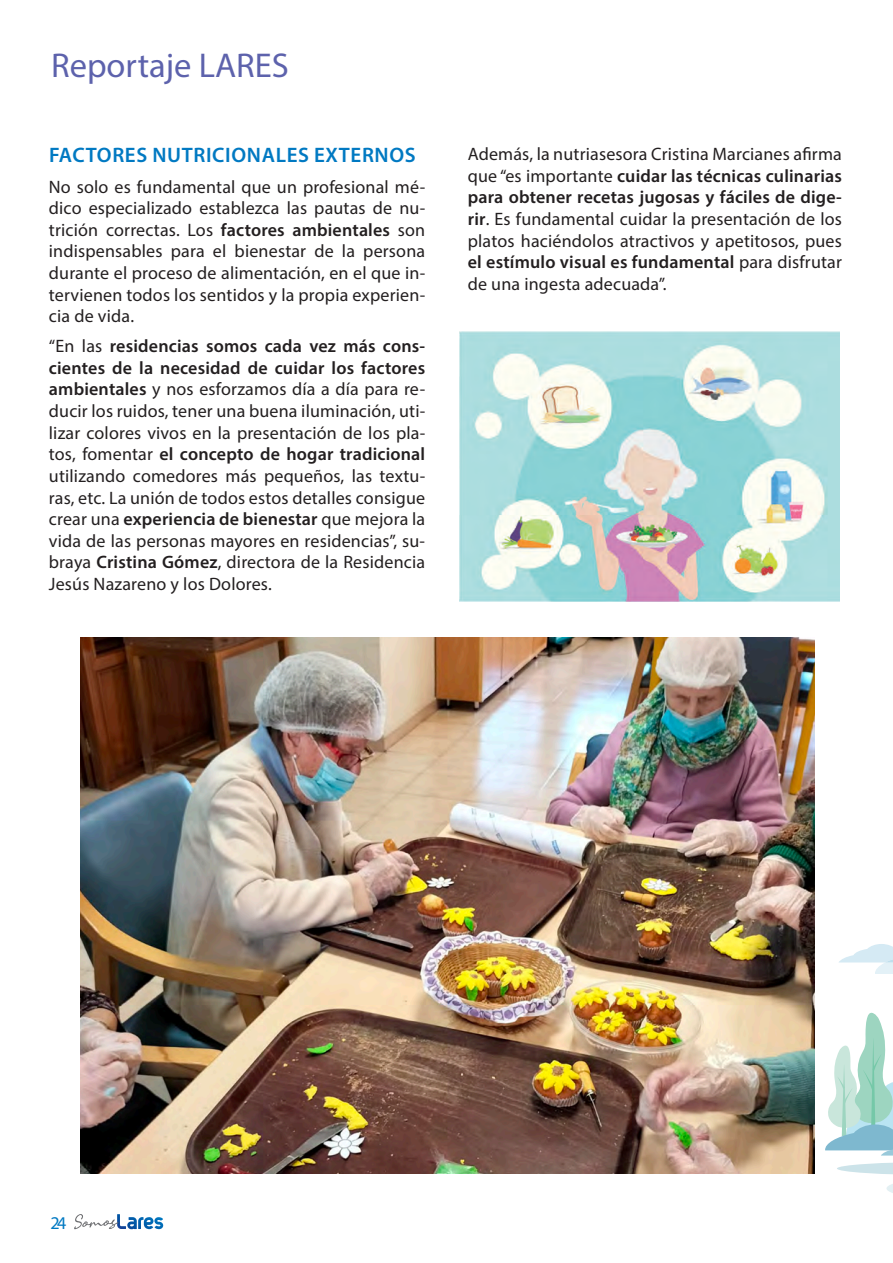
<style>
.page{position:relative;width:893px;height:1263px;background:#fff}
.page>*{position:absolute;margin:0;border:0;box-sizing:border-box;transform-origin:0 0}
.t1{font:34.5px "Myriad Pro";color:#5d62ac}
.t2{font:600 21px "Myriad Pro";letter-spacing:.03em;color:#0079c2}
.t3{font:18px/21.6px "Myriad Pro";letter-spacing:.01em;color:#231f20;text-align:justify}
.t4{font:18px "Myriad Pro";color:#0079c2}
.s1{font-weight:600}
</style>
<div class="page">
<svg style="left:74px;top:1214px;width:89px;height:15px"></svg>
<img style="left:81px;top:638px;width:733px;height:536px">
<svg style="left:837px;top:1162px;width:56px;height:31px"></svg>
<svg style="left:825px;top:944px;width:68px;height:211px"></svg>
<img style="left:459px;top:332px;width:381px;height:269px">
<h1 class="t1" style="left:51px;top:44px;width:239px">Reportaje LARES</h1>
<p class="t2" style="left:49px;top:142px;width:368px">FACTORES NUTRICIONALES EXTERNOS</p>
<p class="t3" style="left:49px;top:175px;width:378px">No solo es fundamental que un profesional mé&shy;dico especializado establezca las pautas de nu&shy;trición correctas. Los <span class="s1">factores ambientales</span> son indispensables para el bienestar de la persona durante el proceso de alimentación, en el que in&shy;tervienen todos los sentidos y la propia experien&shy;cia de vida.</p>
<p class="t3" style="left:49px;top:335px;width:378px">“En las <span class="s1">residencias somos cada vez más cons&shy;cientes de la necesidad de cuidar los factores ambientales</span> y nos esforzamos día a día para re&shy;ducir los ruidos, tener una buena iluminación, uti&shy;lizar colores vivos en la presentación de los pla&shy;tos, fomentar <span class="s1">el concepto de hogar tradicional </span>utilizando comedores más pequeños, las textu&shy;ras, etc. La unión de todos estos detalles consigue crear una <span class="s1">experiencia de bienestar</span> que mejora la vida de las personas mayores en residencias”, su&shy;braya <span class="s1">Cristina Gómez</span>, directora de la Residencia Jesús Nazareno y los Dolores.</p>
<p class="t3" style="left:468px;top:143px;width:376px">Además, la nutriasesora Cristina Marcianes afirma que “es importante <span class="s1">cuidar las técnicas culinarias para obtener recetas jugosas y fáciles de dige&shy;rir</span>. Es fundamental cuidar la presentación de los platos haciéndolos atractivos y apetitosos, pues <span class="s1">el estímulo visual es fundamental</span> para disfrutar de una ingesta adecuada”.</p>
<p class="t4" style="left:50px;top:1211px;width:18px">24</p>
</div>
